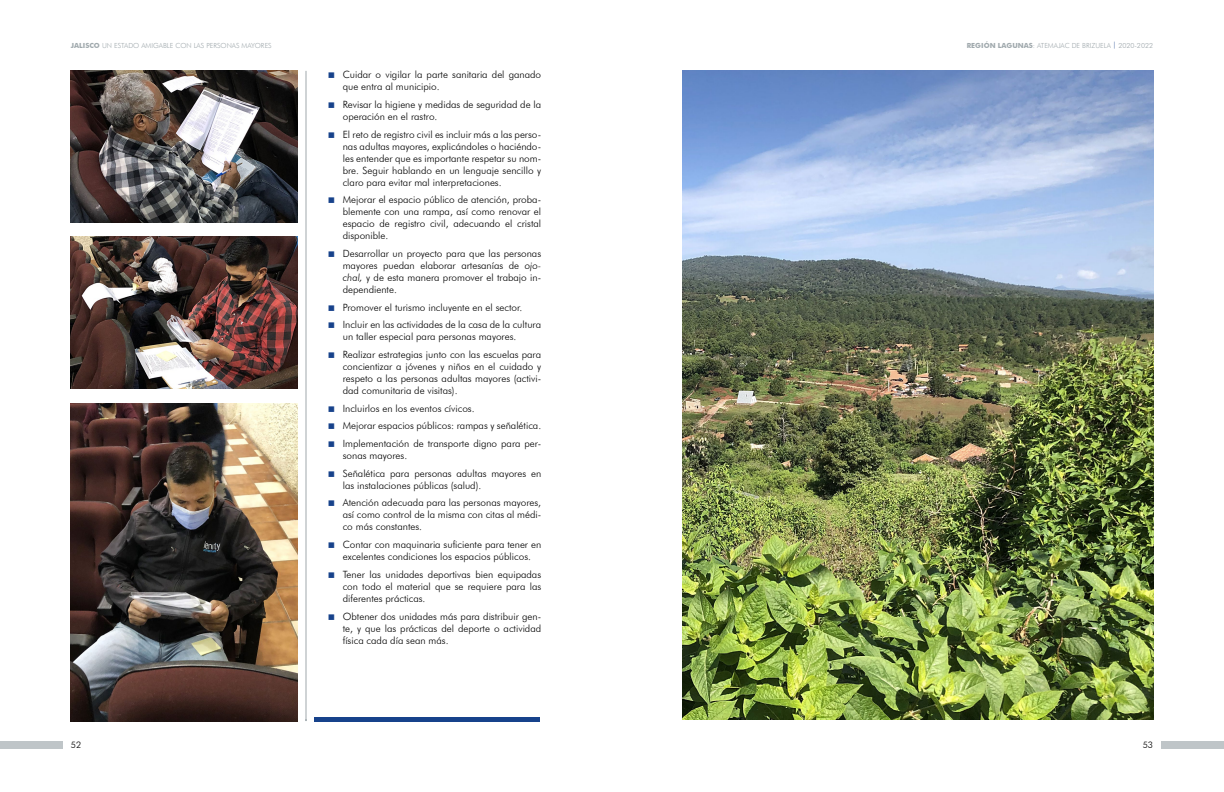
<style>
.page{position:relative;width:1224px;height:792px;background:#fff}
.page>*{position:absolute;margin:0;border:0;box-sizing:border-box;transform-origin:0 0}
.t1{font:300 10px/12px "Futura BT";color:#000}
.t2{font:300 9px "Futura BT";color:#000}
.t3{font:300 7px "Futura BT";color:#a0a9ad}
.s1{font-weight:700}
.s2{color:#17428b}
.s3{font-style:italic}
</style>
<div class="page">
<div style="left:0;top:741px;width:63px;height:7px;background:#bfc5c8"></div>
<div style="left:1161px;top:741px;width:63px;height:7px;background:#bfc5c8"></div>
<hr style="left:306px;top:71px;width:1px;height:649px;background:#a0a9ad">
<img style="left:71px;top:403px;width:226px;height:318px">
<img style="left:71px;top:71px;width:227px;height:152px">
<img style="left:71px;top:237px;width:227px;height:152px">
<hr style="left:314px;top:717px;width:226px;height:4px;background:#17428b">
<img style="left:683px;top:71px;width:470px;height:648px">
<p class="t3" style="left:71px;top:41px;width:202px"><span class="s1">JALISCO</span> UN ESTADO AMIGABLE CON LAS PERSONAS MAYORES</p>
<p class="t3" style="left:967px;top:41px;width:188px"><span class="s1">REGIÓN LAGUNAS</span>: ATEMAJAC DE BRIZUELA <span class="s2">|</span> 2020-2022</p>
<p class="t1" style="left:343px;top:69px;width:200px">Cuidar o vigilar la parte sanitaria del ganado que entra al municipio.</p>
<p class="t1" style="left:343px;top:98px;width:200px">Revisar la higiene y medidas de seguridad de la operación en el rastro.</p>
<p class="t1" style="left:343px;top:128px;width:200px;text-align:justify">El reto de registro civil es incluir más a las perso&shy;nas adultas mayores, explicándoles o haciéndo&shy;les entender que es importante respetar su nom&shy;bre. Seguir hablando en un lenguaje sencillo y claro para evitar mal interpretaciones.</p>
<p class="t1" style="left:343px;top:194px;width:200px;text-align:justify">Mejorar el espacio público de atención, proba&shy;blemente con una rampa, así como renovar el espacio de registro civil, adecuando el cristal disponible.</p>
<p class="t1" style="left:343px;top:248px;width:200px;text-align:justify">Desarrollar un proyecto para que las personas mayores puedan elaborar artesanías de <span class="s3">ojo&shy;chal,</span> y de esta manera promover el trabajo in&shy;dependiente.</p>
<p class="t1" style="left:343px;top:298px;width:200px;line-height:17.7px">Promover el turismo incluyente en el sector.<br>Incluir en las actividades de la casa de la cultura</p>
<p class="t1" style="left:343px;top:328px;width:200px;line-height:17.7px">un taller especial para personas mayores.<br>Realizar estrategias junto con las escuelas para</p>
<p class="t1" style="left:343px;top:361px;width:200px;text-align:justify">concientizar a jóvenes y niños en el cuidado y respeto a las personas adultas mayores (activi&shy;dad comunitaria de visitas).</p>
<p class="t1" style="left:343px;top:399px;width:200px;line-height:17.7px">Incluirlos en los eventos cívicos.<br>Mejorar espacios públicos: rampas y señalética.<br>Implementación de transporte digno para per-</p>
<p class="t1" style="left:343px;top:447px;width:200px;line-height:17.7px">sonas mayores.<br>Señalética para personas adultas mayores en</p>
<p class="t1" style="left:343px;top:476px;width:200px;line-height:17.7px">las instalaciones públicas (salud).<br>Atención adecuada para las personas mayores,</p>
<p class="t1" style="left:343px;top:509px;width:200px">así como control de la misma con citas al médi&shy;co más constantes.</p>
<p class="t1" style="left:343px;top:539px;width:200px">Contar con maquinaria suficiente para tener en excelentes condiciones los espacios públicos.</p>
<p class="t1" style="left:343px;top:568px;width:200px;text-align:justify">Tener las unidades deportivas bien equipadas con todo el material que se requiere para las diferentes prácticas.</p>
<p class="t1" style="left:343px;top:610px;width:200px;text-align:justify">Obtener dos unidades más para distribuir gen&shy;te, y que las prácticas del deporte o actividad física cada día sean más.</p>
<p class="t2" style="left:71px;top:739px;width:12px">52</p>
<p class="t2" style="left:1143px;top:739px;width:12px">53</p>
</div>
